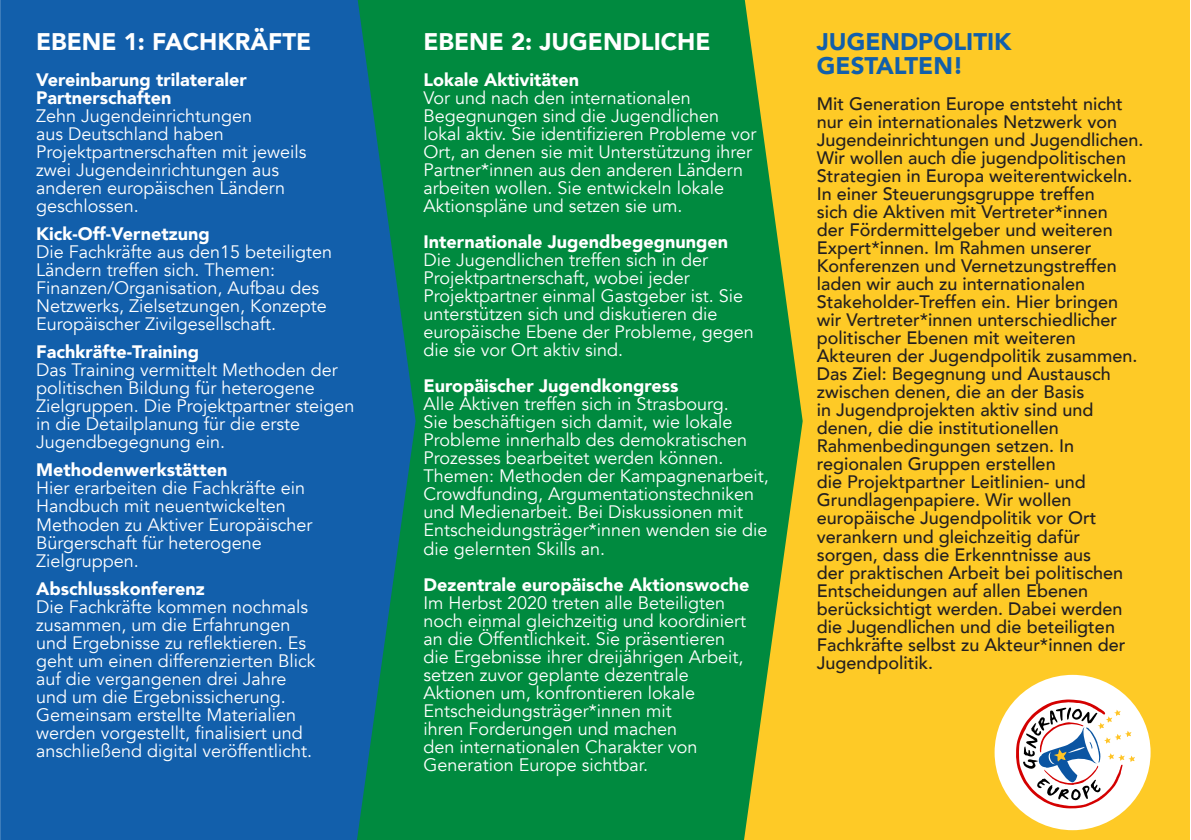
<style>
.page{position:relative;width:1191px;height:840px;background:#fff}
.page>*{position:absolute;margin:0;border:0;box-sizing:border-box;transform-origin:0 0}
.t1{font:900 24px "Avenir";color:#fff}
.t2{font:900 24px/24px "Avenir";color:#125fab}
.t3{font:18px/18px "Avenir";color:#fff}
.t4{font:500 18px/18px "Avenir";color:#231f20}
.t5{font:900 18px/18px "Avenir";color:#fff}
</style>
<div class="page">
<div style="left:704px;top:0;width:486px;height:839px;background:#feca26"></div>
<div style="left:415px;top:0;width:387px;height:839px;background:#008a3f"></div>
<svg style="left:0;top:0;width:415px;height:839px;fill:#125fab"></svg>
<div style="left:994px;top:674px;width:156px;height:155px;background:#fff;border-radius:50%"></div>
<svg style="left:1015px;top:699px;width:120px;height:109px"></svg>
<h1 class="t1" style="left:36px;top:21px;width:277px">EBENE 1: FACHKRÄFTE</h1>
<p class="t5" style="left:36px;top:70px;width:212px">Vereinbarung trilateraler<br>Partnerschaften</p>
<p class="t3" style="left:36px;top:107px;width:272px">Zehn Jugendeinrichtungen<br>aus Deutschland haben<br>Projektpartnerschaften mit jeweils zwei Jugendeinrichtungen aus anderen europäischen Ländern geschlossen.</p>
<p class="t5" style="left:36px;top:224px;width:175px">Kick-Off-Vernetzung</p>
<p class="t3" style="left:36px;top:243px;width:298px">Die Fachkräfte aus den15 beteiligten Ländern treffen sich. Themen:<br>Finanzen/Organisation, Aufbau des Netzwerks, Zielsetzungen, Konzepte Europäischer Zivilgesellschaft.</p>
<p class="t5" style="left:36px;top:342px;width:165px">Fachkräfte-Training</p>
<p class="t3" style="left:36px;top:361px;width:320px">Das Training vermittelt Methoden der politischen Bildung für heterogene Zielgruppen. Die Projektpartner steigen in die Detailplanung für die erste Jugendbegegnung ein.</p>
<p class="t5" style="left:36px;top:460px;width:193px">Methodenwerkstätten</p>
<p class="t3" style="left:36px;top:479px;width:278px">Hier erarbeiten die Fachkräfte ein<br>Handbuch mit neuentwickelten<br>Methoden zu Aktiver Europäischer<br>Bürgerschaft für heterogene<br>Zielgruppen.</p>
<p class="t5" style="left:36px;top:578px;width:170px">Abschlusskonferenz</p>
<p class="t3" style="left:36px;top:597px;width:281px">Die Fachkräfte kommen nochmals zusammen, um die Erfahrungen und Ergebnisse zu reflektieren. Es geht um einen differenzierten Blick auf die vergangenen drei Jahre und um die Ergebnissicherung.<br>Gemeinsam erstellte Materialien werden vorgestellt, finalisiert und anschließend digital veröffentlicht.</p>
<h1 class="t1" style="left:423px;top:21px;width:289px">EBENE 2: JUGENDLICHE</h1>
<p class="t5" style="left:423px;top:70px;width:157px">Lokale Aktivitäten</p>
<p class="t3" style="left:423px;top:89px;width:334px">Vor und nach den internationalen Begegnungen sind die Jugendlichen lokal aktiv. Sie identifizieren Probleme vor Ort, an denen sie mit Unterstützung ihrer Partner*innen aus den anderen Ländern arbeiten wollen. Sie entwickeln lokale Aktionspläne und setzen sie um.</p>
<p class="t5" style="left:423px;top:232px;width:306px">Internationale Jugendbegegnungen</p>
<p class="t3" style="left:423px;top:251px;width:332px">Die Jugendlichen treffen sich in der Projektpartnerschaft, wobei jeder Projektpartner einmal Gastgeber ist. Sie unterstützen sich und diskutieren die europäische Ebene der Probleme, gegen die sie vor Ort aktiv sind.</p>
<p class="t5" style="left:423px;top:376px;width:257px">Europäischer Jugendkongress</p>
<p class="t3" style="left:423px;top:395px;width:347px">Alle Aktiven treffen sich in Strasbourg.<br>Sie beschäftigen sich damit, wie lokale Probleme innerhalb des demokratischen Prozesses bearbeitet werden können.<br>Themen: Methoden der Kampagnenarbeit, Crowdfunding, Argumentationstechniken und Medienarbeit. Bei Diskussionen mit Entscheidungsträger*innen wenden sie die die gelernten Skills an.</p>
<p class="t5" style="left:423px;top:574px;width:327px">Dezentrale europäische Aktionswoche</p>
<p class="t3" style="left:423px;top:593px;width:324px">Im Herbst 2020 treten alle Beteiligten noch einmal gleichzeitig und koordiniert an die Öffentlichkeit. Sie präsentieren die Ergebnisse ihrer dreijährigen Arbeit, setzen zuvor geplante dezentrale Aktionen um, konfrontieren lokale Entscheidungsträger*innen mit<br>ihren Forderungen und machen<br>den internationalen Charakter von Generation Europe sichtbar.</p>
<h1 class="t2" style="left:817px;top:29px;width:196px">JUGENDPOLITIK<br>GESTALTEN!</h1>
<p class="t4" style="left:817px;top:94px;width:328px">Mit Generation Europe entsteht nicht nur ein internationales Netzwerk von Jugendeinrichtungen und Jugendlichen.<br>Wir wollen auch die jugendpolitischen Strategien in Europa weiterentwickeln.<br>In einer Steuerungsgruppe treffen<br>sich die Aktiven mit Vertreter*innen<br>der Fördermittelgeber und weiteren Expert*innen. Im Rahmen unserer Konferenzen und Vernetzungstreffen laden wir auch zu internationalen Stakeholder-Treffen ein. Hier bringen wir Vertreter*innen unterschiedlicher politischer Ebenen mit weiteren Akteuren der Jugendpolitik zusammen.<br>Das Ziel: Begegnung und Austausch zwischen denen, die an der Basis<br>in Jugendprojekten aktiv sind und denen, die die institutionellen Rahmenbedingungen setzen. In regionalen Gruppen erstellen<br>die Projektpartner Leitlinien- und Grundlagenpapiere. Wir wollen europäische Jugendpolitik vor Ort verankern und gleichzeitig dafür sorgen, dass die Erkenntnisse aus<br>der praktischen Arbeit bei politischen Entscheidungen auf allen Ebenen berücksichtigt werden. Dabei werden die Jugendlichen und die beteiligten Fachkräfte selbst zu Akteur*innen der Jugendpolitik.</p>
</div>
